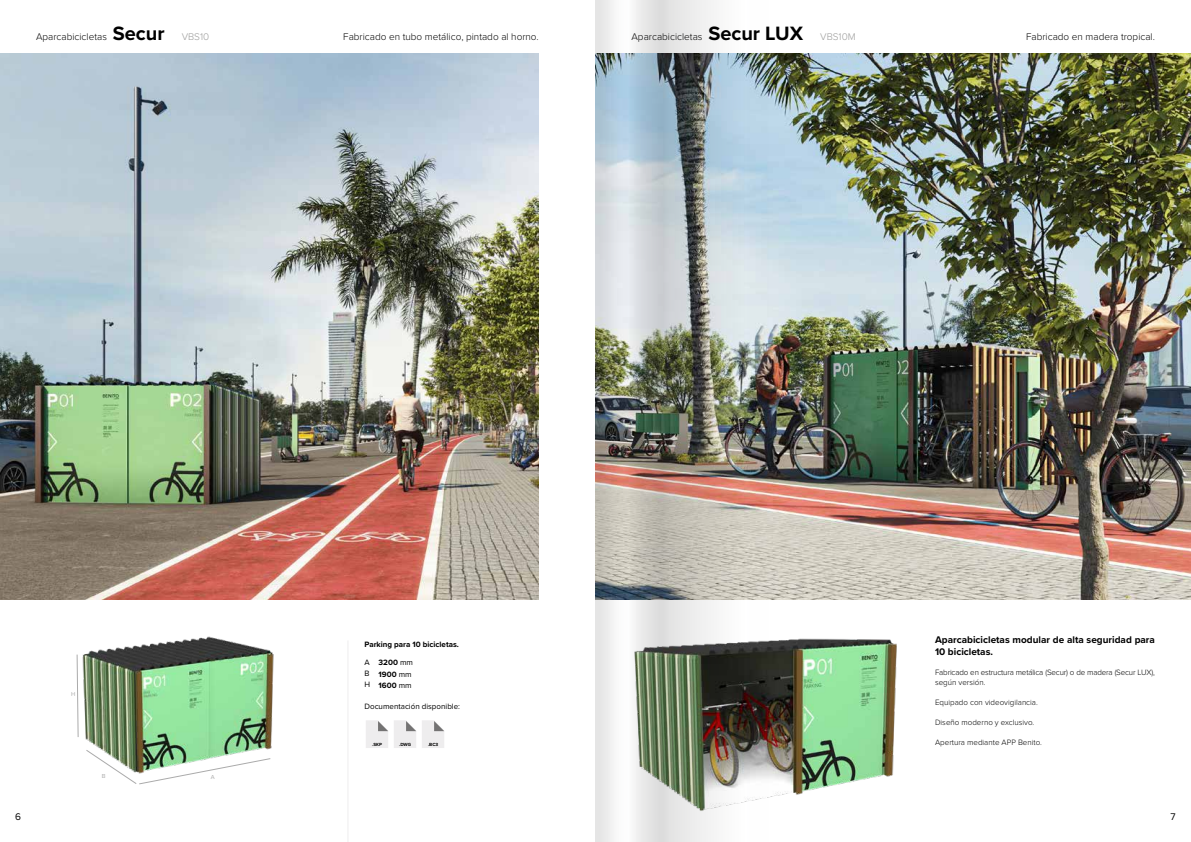
<style>
.page{position:relative;width:1191px;height:842px;background:#fff}
.page>*{position:absolute;margin:0;border:0;box-sizing:border-box;transform-origin:0 0}
.t1{font:300 10px "Proxima Nova";color:#000}
.t2{font:700 10px/12px "Proxima Nova";color:#000}
.t3{font:300 10px "Proxima Nova";color:#9d9d9c}
.t4{font:10px "Proxima Nova";color:#000}
.t5{font:300 8px "Proxima Nova";color:#000}
.t6{font:300 8px/10px "Proxima Nova";letter-spacing:-.02em;color:#000}
.t7{font:700 8px/12px "Proxima Nova";color:#000}
.t8{font:8px/11px "Proxima Nova";color:#000;text-align:justify}
.t9{font:6px "Proxima Nova";color:#aaa}
.t10{font:700 4.6px "Proxima Nova";color:#000}
.s1{font-weight:700;font-size:20px}
.s2{font-weight:400}
</style>
<div class="page">
<hr style="left:347px;top:640px;width:1px;height:202px;background:#eeedee">
<svg style="left:366px;top:720px;width:22px;height:28px"></svg>
<svg style="left:394px;top:720px;width:22px;height:28px"></svg>
<svg style="left:422px;top:720px;width:22px;height:28px"></svg>
<img style="left:0;top:54px;width:539px;height:546px">
<img style="left:768px;top:54px;width:423px;height:546px">
<img style="left:76px;top:636px;width:198px;height:113px">
<img style="left:86px;top:749px;width:185px;height:35px">
<svg style="left:77px;top:654px;width:2px;height:84px"></svg>
<img style="left:768px;top:638px;width:129px;height:160px">
<img style="left:595px;top:0;width:173px;height:842px">
<p class="t1" style="left:36px;top:29px;width:130px">Aparcabicicletas <span class="s1">Secur</span></p>
<p class="t3" style="left:182px;top:29px;width:29px">VBS10</p>
<p class="t1" style="left:343px;top:29px;width:197px">Fabricado en tubo metálico, pintado al horno.</p>
<p class="t1" style="left:631px;top:29px;width:173px">Aparcabicicletas <span class="s1">Secur LUX</span></p>
<p class="t3" style="left:820px;top:29px;width:37px">VBS10M</p>
<p class="t1" style="left:1026px;top:29px;width:130px">Fabricado en madera tropical.</p>
<p class="t9" style="left:71px;top:689px;width:6px">H</p>
<p class="t9" style="left:102px;top:772px;width:5px">B</p>
<p class="t9" style="left:211px;top:772px;width:5px">A</p>
<p class="t7" style="left:364px;top:638px;width:96px">Parking para 10 bicicletas.</p>
<p class="t8" style="left:364px;top:656px;width:7px">A B H</p>
<p class="t8" style="left:364px;top:700px;width:97px">Documentación disponible:</p>
<p class="t7" style="left:378px;top:656px;width:36px">3200 <span class="s2">mm<br></span>1900 <span class="s2">mm</span></p>
<p class="t7" style="left:378px;top:679px;width:35px">1600 <span class="s2">mm</span></p>
<p class="t10" style="left:372px;top:741px;width:11px">.SKP</p>
<p class="t10" style="left:399px;top:741px;width:13px">.DWG</p>
<p class="t10" style="left:428px;top:741px;width:12px">.BC3</p>
<p class="t2" style="left:935px;top:633px;width:221px">Aparcabicicletas modular de alta seguridad para<br>10 bicicletas.</p>
<p class="t6" style="left:935px;top:667px;width:221px">Fabricado en estructura metálica (Secur) o de madera (Secur LUX), según versión.</p>
<p class="t5" style="left:935px;top:696px;width:104px">Equipado con videovigilancia.</p>
<p class="t5" style="left:935px;top:716px;width:101px">Diseño moderno y exclusivo.</p>
<p class="t5" style="left:935px;top:736px;width:108px">Apertura mediante APP Benito.</p>
<p class="t4" style="left:15px;top:809px;width:7px">6</p>
<p class="t4" style="left:1170px;top:809px;width:7px">7</p>
</div>
